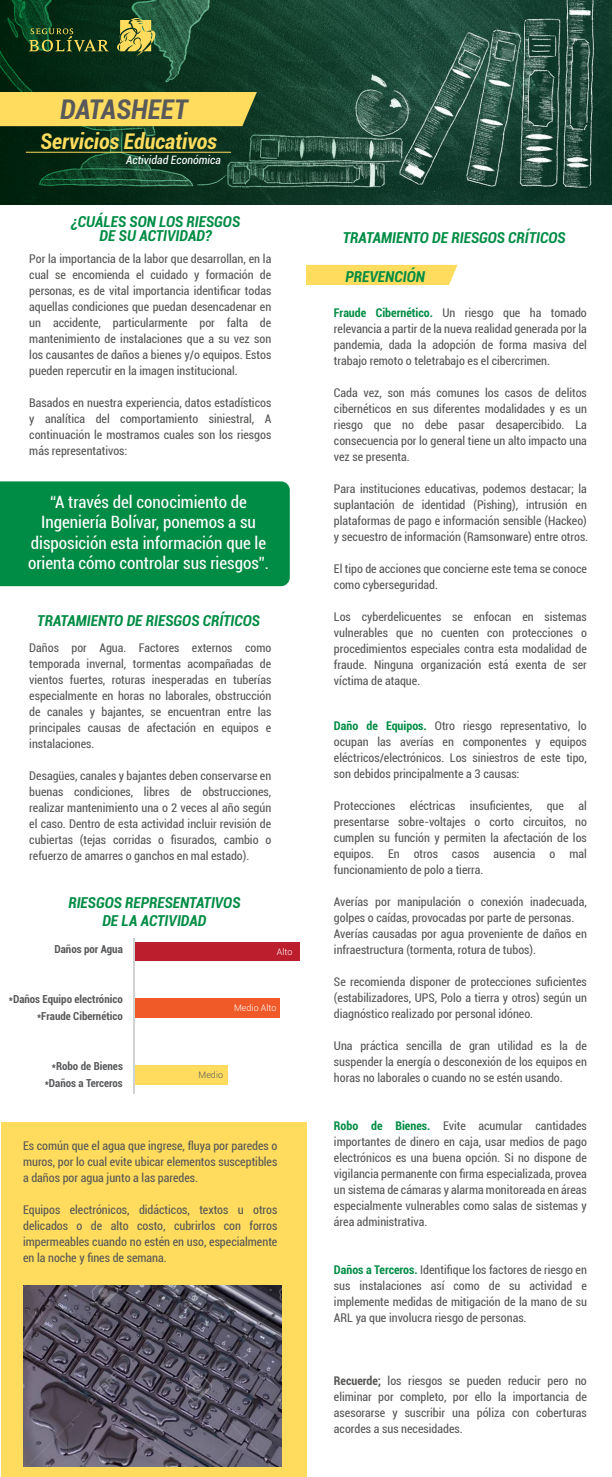
<style>
.page{position:relative;width:612px;height:1477px;background:#fff}
.page>*{position:absolute;margin:0;border:0;box-sizing:border-box;transform-origin:0 0}
.t1{font:italic 700 condensed 27.2px "Roboto";color:#58595b}
.t2{font:italic 700 condensed 21.6px "Roboto";color:#ffdc5d}
.t3{font:condensed 17px/20.4px "Roboto";color:#fff;text-align:center}
.t4{font:italic 700 condensed 15.1px/14px "Roboto";color:#008c44;text-align:center}
.t5{font:condensed 12px/16px "Roboto";color:#575756;text-align:justify}
.t6{font:italic condensed 11.6px "Roboto";color:#fff}
.t7{font:700 condensed 11px/17px "Roboto";color:#58595b;text-align:right}
.t8{font:300 9px "Roboto";color:#fff}
.t9{font:300 9px "Roboto";color:#58595b}
.s1{font-weight:700;color:#008c44}
.s2{font-weight:700}
</style>
<div class="page">
<div style="left:1px;top:1122px;width:306px;height:354px;background:#ffdc5d"></div>
<div style="left:0;top:481px;width:290px;height:105px;background:#008c44"></div>
<img style="left:413px;top:0;width:199px;height:204px">
<svg style="left:0;top:0;width:413px;height:204px;background:#17422e"></svg>
<svg style="left:29px;top:17px;width:128px;height:40px;background:#445d2b"></svg>
<div style="left:0;top:92px;width:257px;height:34px;background:#ffdc5d"></div>
<div style="left:306px;top:265px;width:152px;height:20px;background:#ffdc5d"></div>
<hr style="left:26px;top:152px;width:205px;height:1px;background:#ffdc5d">
<div style="left:134px;top:943px;width:166px;height:18px;background:#bd1e2d"></div>
<div style="left:134px;top:998px;width:146px;height:20px;background:#f05a29"></div>
<div style="left:134px;top:1065px;width:94px;height:20px;background:#ffdc5d"></div>
<hr style="left:133px;top:938px;width:1px;height:156px;background:#d0d2d3">
<img style="left:23px;top:1286px;width:258px;height:180px">
<h1 class="t1" style="left:60px;top:90px;width:129px">DATASHEET</h1>
<h2 class="t2" style="left:41px;top:126px;width:178px">Servicios Educativos</h2>
<p class="t6" style="left:126px;top:152px;width:96px">Actividad Económica</p>
<p class="t4" style="left:71px;top:214px;width:170px">¿CUÁLES SON LOS RIESGOS<br>DE SU ACTIVIDAD?</p>
<p class="t5" style="left:29px;top:250px;width:244px">Por la importancia de la labor que desarrollan, en la cual se encomienda el cuidado y formación de personas, es de vital importancia identificar todas aquellas condiciones que puedan desencadenar en un accidente, particularmente por falta de mantenimiento de instalaciones que a su vez son los causantes de daños a bienes y/o equipos. Estos pueden repercutir en la imagen institucional.</p>
<p class="t5" style="left:29px;top:394px;width:244px">Basados en nuestra experiencia, datos estadísticos y analítica del comportamiento siniestral, A continuación le mostramos cuales son los riesgos más representativos:</p>
<h3 class="t3" style="left:28px;top:491px;width:242px">“A través del conocimiento de Ingeniería Bolívar, ponemos a su disposición esta información que le orienta cómo controlar sus riesgos”.</h3>
<p class="t4" style="left:37px;top:613px;width:224px">TRATAMIENTO DE RIESGOS CRÍTICOS</p>
<p class="t5" style="left:29px;top:639px;width:244px">Daños por Agua. Factores externos como temporada invernal, tormentas acompañadas de vientos fuertes, roturas inesperadas en tuberías especialmente en horas no laborales, obstrucción de canales y bajantes, se encuentran entre las principales causas de afectación en equipos e instalaciones.</p>
<p class="t5" style="left:29px;top:767px;width:244px">Desagües, canales y bajantes deben conservarse en buenas condiciones, libres de obstrucciones, realizar mantenimiento una o 2 veces al año según el caso. Dentro de esta actividad incluir revisión de cubiertas (tejas corridas o fisurados, cambio o refuerzo de amarres o ganchos en mal estado).</p>
<p class="t4" style="left:68px;top:893px;width:174px;line-height:18.1px">RIESGOS REPRESENTATIVOS<br>DE LA ACTIVIDAD</p>
<p class="t7" style="left:55px;top:940px;width:70px">Daños por Agua</p>
<p class="t7" style="left:9px;top:990px;width:115px">*Daños Equipo electrónico *Fraude Cibernético</p>
<p class="t7" style="left:45px;top:1057px;width:80px">*Robo de Bienes *Daños a Terceros</p>
<p class="t8" style="left:277px;top:945px;width:17px">Alto</p>
<p class="t8" style="left:234px;top:1002px;width:44px">Medio Alto</p>
<p class="t9" style="left:199px;top:1069px;width:26px">Medio</p>
<p class="t5" style="left:23px;top:1138px;width:256px">Es común que el agua que ingrese, fluya por paredes o muros, por lo cual evite ubicar elementos susceptibles a daños por agua junto a las paredes.</p>
<p class="t5" style="left:23px;top:1202px;width:256px">Equipos electrónicos, didácticos, textos u otros delicados o de alto costo, cubrirlos con forros impermeables cuando no estén en uso, especialmente en la noche y fines de semana.</p>
<p class="t4" style="left:343px;top:230px;width:224px">TRATAMIENTO DE RIESGOS CRÍTICOS</p>
<p class="t4" style="left:346px;top:269px;width:81px">PREVENCIÓN</p>
<p class="t5" style="left:334px;top:305px;width:254px"><span class="s1">Fraude Cibernético.</span> Un riesgo que ha tomado relevancia a partir de la nueva realidad generada por la pandemia, dada la adopción de forma masiva del trabajo remoto o teletrabajo es el cibercrimen.</p>
<p class="t5" style="left:334px;top:385px;width:254px">Cada vez, son más comunes los casos de delitos cibernéticos en sus diferentes modalidades y es un riesgo que no debe pasar desapercibido. La consecuencia por lo general tiene un alto impacto una vez se presenta.</p>
<p class="t5" style="left:334px;top:481px;width:256px">Para instituciones educativas, podemos destacar; la suplantación de identidad (Pishing), intrusión en plataformas de pago e información sensible (Hackeo) y secuestro de información (Ramsonware) entre otros.</p>
<p class="t5" style="left:334px;top:561px;width:254px">El tipo de acciones que concierne este tema se conoce como cyberseguridad.</p>
<p class="t5" style="left:334px;top:609px;width:254px">Los cyberdelicuentes se enfocan en sistemas vulnerables que no cuenten con protecciones o procedimientos especiales contra esta modalidad de fraude. Ninguna organización está exenta de ser víctima de ataque.</p>
<p class="t5" style="left:334px;top:718px;width:254px"><span class="s1">Daño de Equipos.</span> Otro riesgo representativo, lo ocupan las averías en componentes y equipos eléctricos/electrónicos. Los siniestros de este tipo, son debidos principalmente a 3 causas:</p>
<p class="t5" style="left:334px;top:798px;width:254px">Protecciones eléctricas insuficientes, que al presentarse sobre-voltajes o corto circuitos, no cumplen su función y permiten la afectación de los equipos. En otros casos ausencia o mal funcionamiento de polo a tierra.</p>
<p class="t5" style="left:334px;top:894px;width:254px;text-align:left">Averías por manipulación o conexión inadecuada, golpes o caídas, provocadas por parte de personas.<br>Averías causadas por agua proveniente de daños en infraestructura (tormenta, rotura de tubos).</p>
<p class="t5" style="left:334px;top:974px;width:254px">Se recomienda disponer de protecciones suficientes (estabilizadores, UPS, Polo a tierra y otros) según un diagnóstico realizado por personal idóneo.</p>
<p class="t5" style="left:334px;top:1037px;width:254px">Una práctica sencilla de gran utilidad es la de suspender la energía o desconexión de los equipos en horas no laborales o cuando no se estén usando.</p>
<p class="t5" style="left:334px;top:1118px;width:254px"><span class="s1">Robo de Bienes.</span> Evite acumular cantidades importantes de dinero en caja, usar medios de pago electrónicos es una buena opción. Si no dispone de vigilancia permanente con firma especializada, provea un sistema de cámaras y alarma monitoreada en áreas especialmente vulnerables como salas de sistemas y área administrativa.</p>
<p class="t5" style="left:334px;top:1262px;width:254px"><span class="s1">Daños a Terceros.</span> Identifique los factores de riesgo en sus instalaciones así como de su actividad e implemente medidas de mitigación de la mano de su ARL ya que involucra riesgo de personas.</p>
<p class="t5" style="left:334px;top:1372px;width:254px"><span class="s2">Recuerde;</span> los riesgos se pueden reducir pero no eliminar por completo, por ello la importancia de asesorarse y suscribir una póliza con coberturas acordes a sus necesidades.</p>
</div>
